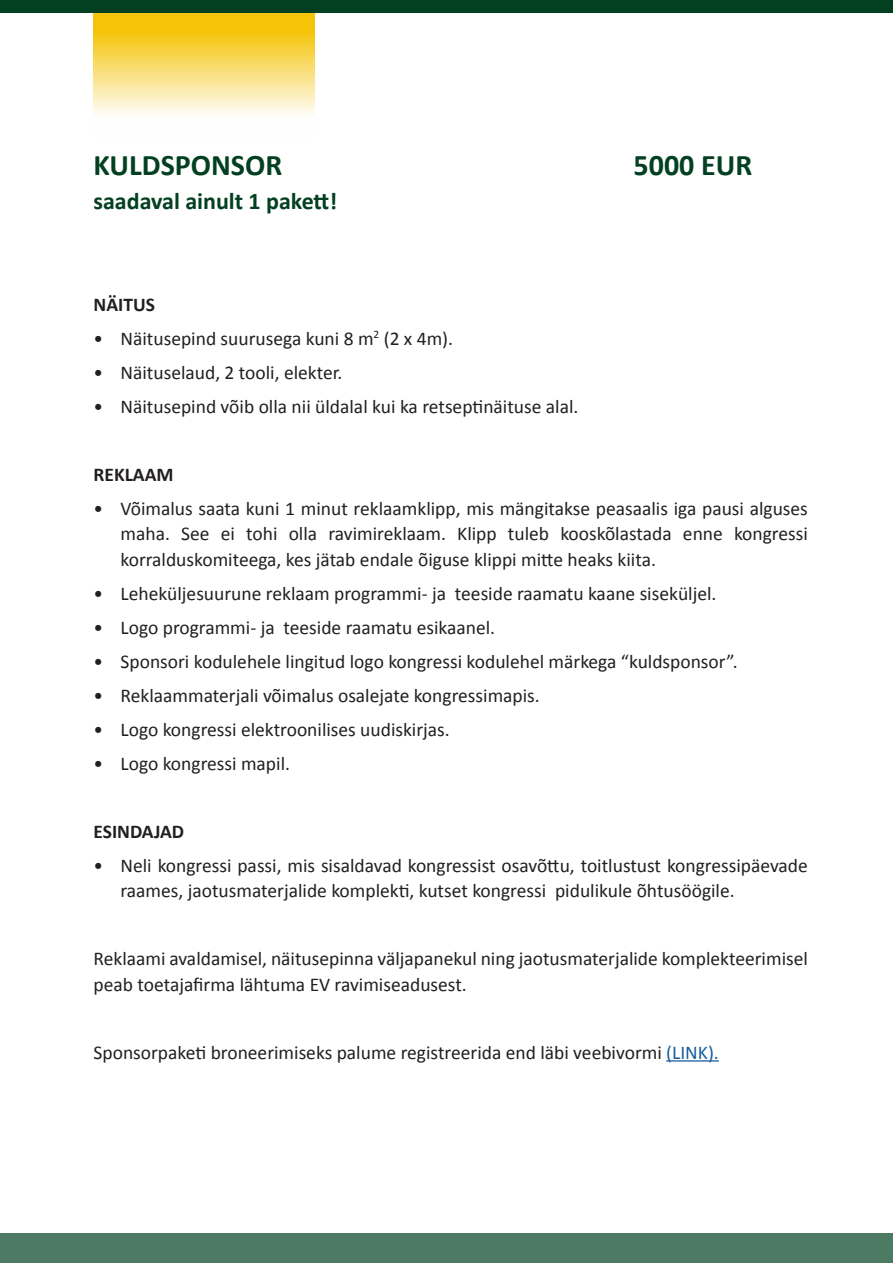
<style>
.page{position:relative;width:893px;height:1263px;background:#fff}
.page>*{position:absolute;margin:0;border:0;box-sizing:border-box;transform-origin:0 0}
.t1{font:700 30px "Calibri";color:#024021}
.t2{font:700 24px "Calibri";color:#024021}
.t3{font:19.5px/25.5px "Calibri";color:#231f20}
.t4{font:700 19.5px "Calibri";color:#231f20}
.s1{color:#175d9e}
</style>
<div class="page">
<hr style="left:666px;top:1060px;width:53px;height:1px;background:#175d9e">
<div style="left:0;top:0;width:893px;height:13px;background:#024021"></div>
<div style="left:0;top:1233px;width:893px;height:30px;background:#4d7a63"></div>
<div style="left:94px;top:13px;width:221px;height:125px;background:linear-gradient(to bottom,#f4bc00,#fff)"></div>
<h1 class="t1" style="left:94px;top:143px;width:190px">KULDSPONSOR</h1>
<h1 class="t1" style="left:634px;top:143px;width:120px">5000 EUR</h1>
<p class="t2" style="left:94px;top:184px;width:245px">saadaval ainult 1 pakett!</p>
<p class="t4" style="left:94px;top:290px;width:63px">NÄITUS</p>
<p class="t3" style="left:94px;top:325px;width:361px">• Näitusepind suurusega kuni 8 m<sup>2</sup> (2 x 4m).</p>
<p class="t3" style="left:94px;top:359px;width:250px">• Näituselaud, 2 tooli, elekter.</p>
<p class="t3" style="left:94px;top:393px;width:486px">• Näitusepind võib olla nii üldalal kui ka retseptinäituse alal.</p>
<p class="t4" style="left:94px;top:460px;width:82px">REKLAAM</p>
<p class="t3" style="left:121px;top:495px;width:689px;text-align:justify;text-indent:-27px">• Võimalus saata kuni 1 minut reklaamklipp, mis mängitakse peasaalis iga pausi alguses maha. See ei tohi olla ravimireklaam. Klipp tuleb kooskõlastada enne kongressi korralduskomiteega, kes jätab endale õiguse klippi mitte heaks kiita.</p>
<p class="t3" style="left:94px;top:580px;width:624px">• Leheküljesuurune reklaam programmi- ja teeside raamatu kaane siseküljel.</p>
<p class="t3" style="left:94px;top:614px;width:403px">• Logo programmi- ja teeside raamatu esikaanel.</p>
<p class="t3" style="left:94px;top:648px;width:646px">• Sponsori kodulehele lingitud logo kongressi kodulehel märkega “kuldsponsor”.</p>
<p class="t3" style="left:94px;top:682px;width:448px">• Reklaammaterjali võimalus osalejate kongressimapis.</p>
<p class="t3" style="left:94px;top:716px;width:358px">• Logo kongressi elektroonilises uudiskirjas.</p>
<p class="t3" style="left:94px;top:750px;width:198px">• Logo kongressi mapil.</p>
<p class="t4" style="left:94px;top:817px;width:92px">ESINDAJAD</p>
<p class="t3" style="left:121px;top:852px;width:689px;text-indent:-27px">• Neli kongressi passi, mis sisaldavad kongressist osavõttu, toitlustust kongressipäevade raames, jaotusmaterjalide komplekti, kutset kongressi pidulikule õhtusöögile.</p>
<p class="t3" style="left:94px;top:946px;width:716px">Reklaami avaldamisel, näitusepinna väljapanekul ning jaotusmaterjalide komplekteerimisel peab toetajafirma lähtuma EV ravimiseadusest.</p>
<p class="t3" style="left:94px;top:1040px;width:627px">Sponsorpaketi broneerimiseks palume registreerida end läbi veebivormi <span class="s1">(LINK).</span></p>
</div>
